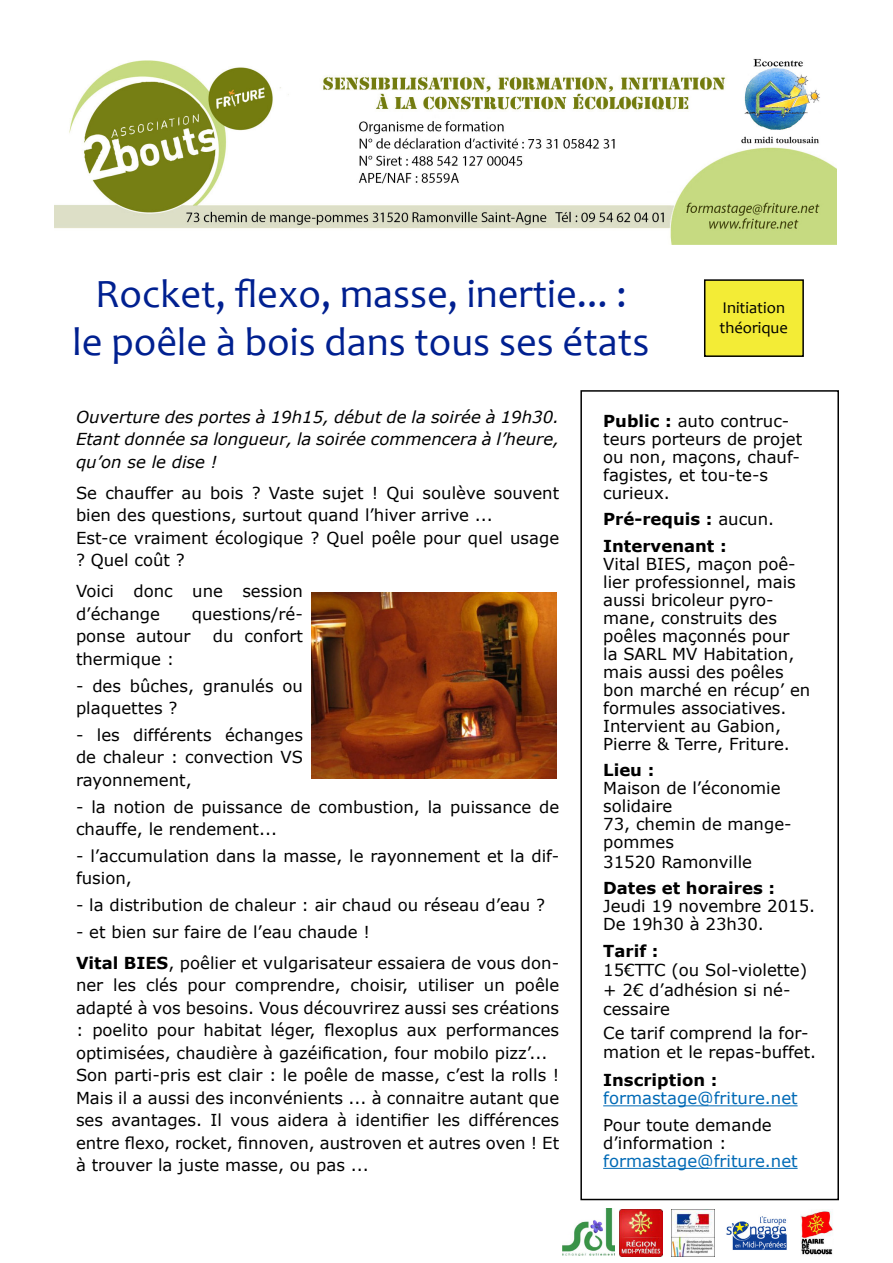
<style>
.page{position:relative;width:893px;height:1263px;background:#fff}
.page>*{position:absolute;margin:0;border:0;box-sizing:border-box;transform-origin:0 0}
.t1{font:40.5px/48.6px "Candara";color:#002090;text-align:center}
.t2{font:16.5px/18px "Verdana";color:#000}
.t3{font:italic 16.5px/22.5px "Verdana";color:#000;text-align:justify}
.t4{font:700 16.5px/26.5px "Verdana";color:#000}
.t5{font:16.5px "Verdana";color:#006ab6}
.t6{font:16.5px/19.8px "Candara";color:#000}
.s1{font-weight:700}
.s2{font-weight:400}
</style>
<div class="page">
<hr style="left:603px;top:1105px;width:195px;height:1px;background:#006ab6">
<hr style="left:603px;top:1168px;width:195px;height:1px;background:#006ab6">
<div style="left:580px;top:390px;width:259px;height:810px;border:2px solid #000"></div>
<img style="left:311px;top:592px;width:245px;height:186px">
<img style="left:619px;top:1210px;width:44px;height:46px">
<img style="left:672px;top:1210px;width:42px;height:46px">
<img style="left:726px;top:1216px;width:61px;height:34px">
<img style="left:800px;top:1210px;width:33px;height:45px">
<img style="left:562px;top:1209px;width:52px;height:46px">
<div style="left:705px;top:280px;width:98px;height:76px;background:#f3ec36"></div>
<div style="left:704px;top:279px;width:100px;height:78px;border:2px solid #000"></div>
<img style="left:54px;top:59px;width:782px;height:186px">
<h1 class="t1" style="left:72px;top:269px;width:578px">Rocket, flexo, masse, inertie... :<br>le poêle à bois dans tous ses états</h1>
<p class="t6" style="left:719px;top:298px;width:70px">Initiation théorique</p>
<p class="t3" style="left:76px;top:405px;width:485px">Ouverture des portes à 19h15, début de la soirée à 19h30.<br>Etant donnée sa longueur, la soirée commencera à l’heure, qu’on se le dise !</p>
<p class="t2" style="left:76px;top:481px;width:485px;line-height:22.5px">Se chauffer au bois ? Vaste sujet ! Qui soulève souvent bien des questions, surtout quand l’hiver arrive ...<br>Est-ce vraiment écologique ? Quel poêle pour quel usage ? Quel coût ?</p>
<p class="t2" style="left:76px;top:580px;width:228px;line-height:22.5px">Voici donc une session d’échange</p>
<p class="t2" style="left:192px;top:604px;width:113px">questions/ré-</p>
<p class="t2" style="left:76px;top:627px;width:116px">ponse autour</p>
<p class="t2" style="left:213px;top:627px;width:92px">du confort</p>
<p class="t2" style="left:76px;top:650px;width:100px">thermique :</p>
<p class="t2" style="left:76px;top:674px;width:228px;line-height:22.5px">- des bûches, granulés ou plaquettes ?</p>
<p class="t2" style="left:76px;top:723px;width:228px;line-height:22.5px;text-align:justify">- les différents échanges de chaleur : convection VS rayonnement,</p>
<p class="t2" style="left:76px;top:795px;width:485px;line-height:22.5px">- la notion de puissance de combustion, la puissance de chauffe, le rendement...</p>
<p class="t2" style="left:76px;top:844px;width:485px;line-height:22.5px">- l’accumulation dans la masse, le rayonnement et la dif&shy;fusion,</p>
<p class="t2" style="left:76px;top:896px;width:471px">- la distribution de chaleur : air chaud ou réseau d’eau ?</p>
<p class="t2" style="left:76px;top:916px;width:485px;line-height:31px">- et bien sur faire de l’eau chaude !<br><span class="s1">Vital BIES</span>, poêlier et vulgarisateur essaiera de vous don-</p>
<p class="t2" style="left:76px;top:974px;width:485px;line-height:22.5px">ner les clés pour comprendre, choisir, utiliser un poêle adapté à vos besoins. Vous découvrirez aussi ses créations : poelito pour habitat léger, flexoplus aux performances optimisées, chaudière à gazéification, four mobilo pizz’...<br>Son parti-pris est clair : le poêle de masse, c’est la rolls !<br>Mais il a aussi des inconvénients ... à connaitre autant que ses avantages. Il vous aidera à identifier les différences entre flexo, rocket, finnoven, austroven et autres oven ! Et à trouver la juste masse, ou pas ...</p>
<p class="t2" style="left:603px;top:411px;width:201px"><span class="s1">Public :</span> auto contruc&shy;teurs porteurs de projet ou non, maçons, chauf&shy;fagistes, et tou-te-s curieux.</p>
<p class="t4" style="left:603px;top:505px;width:172px">Pré-requis : <span class="s2">aucun.<br></span>Intervenant :</p>
<p class="t2" style="left:603px;top:554px;width:209px">Vital BIES, maçon poê&shy;lier professionnel, mais aussi bricoleur pyro&shy;mane, construits des poêles maçonnés pour<br>la SARL MV Habitation, mais aussi des poêles bon marché en récup’ en formules associatives.<br>Intervient au Gabion,<br>Pierre &amp; Terre, Friture.</p>
<p class="t4" style="left:603px;top:756px;width:53px">Lieu :</p>
<p class="t2" style="left:603px;top:779px;width:190px">Maison de l’économie solidaire<br>73, chemin de mange&shy;pommes</p>
<p class="t2" style="left:603px;top:852px;width:150px">31520 Ramonville</p>
<p class="t4" style="left:603px;top:874px;width:173px">Dates et horaires :</p>
<p class="t2" style="left:603px;top:897px;width:213px">Jeudi 19 novembre 2015.<br>De 19h30 à 23h30.</p>
<p class="t4" style="left:603px;top:937px;width:57px">Tarif :</p>
<p class="t2" style="left:603px;top:960px;width:205px;line-height:19.5px">15€TTC (ou Sol-violette) + 2€ d’adhésion si né&shy;cessaire</p>
<p class="t2" style="left:603px;top:1023px;width:215px;line-height:19.5px">Ce tarif comprend la for&shy;mation et le repas-buffet.</p>
<p class="t4" style="left:603px;top:1067px;width:116px">Inscription :</p>
<p class="t5" style="left:603px;top:1087px;width:196px">formastage@friture.net</p>
<p class="t2" style="left:603px;top:1116px;width:170px">Pour toute demande d’information :</p>
<p class="t5" style="left:603px;top:1149px;width:196px">formastage@friture.net</p>
</div>
